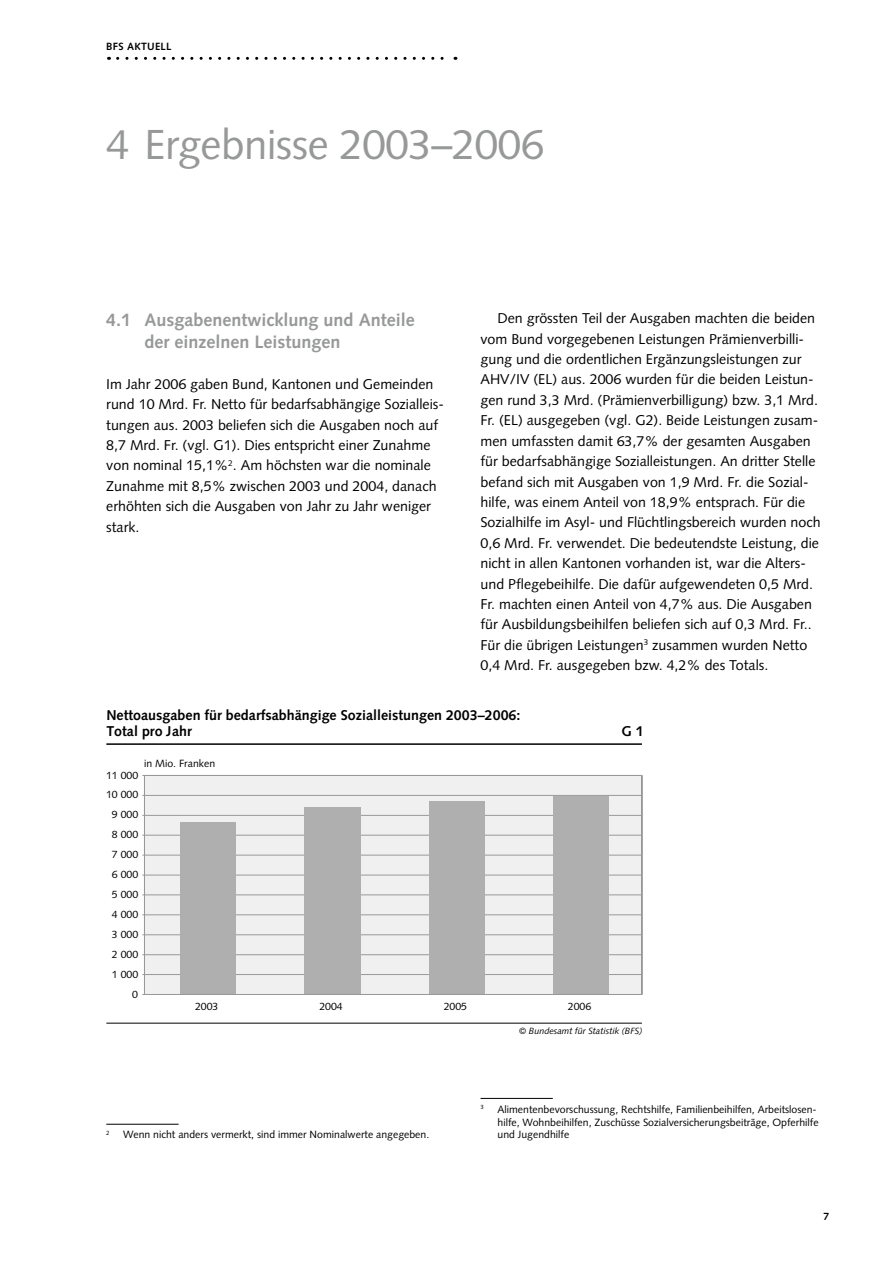
<style>
.page{position:relative;width:893px;height:1263px;background:#fff}
.page>*{position:absolute;margin:0;border:0;box-sizing:border-box;transform-origin:0 0}
.t1{font:42px "Syntax LT Std";letter-spacing:-.01em;color:#979898}
.t2{font:700 18px/21.9px "Syntax LT Std";color:#979898}
.t3{font:14.25px/20.4px "Syntax LT Std";color:#000}
.t4{font:700 14.25px/16.5px "Syntax LT Std";color:#000}
.t5{font:10.5px/12.9px "Syntax LT Std";color:#000}
.t6{font:700 10.5px "Syntax LT Std";letter-spacing:.025em;color:#000}
.t7{font:italic 9px "Syntax LT Std";color:#000}
.t8{font:6.15px "Syntax LT Std";color:#000}
</style>
<div class="page">
<svg style="left:118px;top:57px;width:338px;height:3px"></svg>
<hr style="left:106px;top:1124px;width:73px;height:1px;background:#000">
<hr style="left:480px;top:1098px;width:73px;height:1px;background:#000">
<div style="left:142px;top:775px;width:501px;height:220px;background:#f0f0f0"></div>
<hr style="left:144px;top:974px;width:498px;height:1px;background:#989999">
<hr style="left:144px;top:954px;width:498px;height:1px;background:#989999">
<hr style="left:144px;top:934px;width:498px;height:1px;background:#989999">
<hr style="left:144px;top:914px;width:498px;height:1px;background:#989999">
<hr style="left:144px;top:894px;width:498px;height:1px;background:#989999">
<hr style="left:144px;top:875px;width:498px;height:1px;background:#989999">
<hr style="left:144px;top:855px;width:498px;height:1px;background:#989999">
<hr style="left:144px;top:835px;width:498px;height:1px;background:#989999">
<hr style="left:144px;top:815px;width:498px;height:1px;background:#989999">
<hr style="left:144px;top:795px;width:498px;height:1px;background:#989999">
<div style="left:180px;top:822px;width:56px;height:172px;background:#afafb0"></div>
<div style="left:304px;top:807px;width:56px;height:187px;background:#afafb0"></div>
<div style="left:429px;top:801px;width:56px;height:193px;background:#afafb0"></div>
<div style="left:553px;top:796px;width:56px;height:198px;background:#afafb0"></div>
<hr style="left:106px;top:743px;width:536px;height:2px;background:#000">
<hr style="left:106px;top:1023px;width:536px;height:1px;background:#000">
<hr style="left:144px;top:994px;width:498px;height:1px;background:#979898">
<p class="t6" style="left:106px;top:41px;width:67px">bfs aktuell</p>
<h1 class="t1" style="left:106px;top:120px;width:439px">4 Ergebnisse 2003–2006</h1>
<p class="t2" style="left:145px;top:309px;width:272px;text-indent:-38px">4.1 Ausgabenentwicklung und Anteile der einzelnen Leistungen</p>
<p class="t3" style="left:106px;top:374px;width:339px">Im Jahr 2006 gaben Bund, Kantonen und Gemeinden rund 10 Mrd. Fr. Netto für bedarfsabhängige Sozialleis&shy;tungen aus. 2003 beliefen sich die Ausgaben noch auf 8,7 Mrd. Fr. (vgl. G1). Dies entspricht einer Zunahme von nominal 15,1%<sup>2</sup>. Am höchsten war die nominale Zunahme mit 8,5% zwischen 2003 und 2004, danach erhöhten sich die Ausgaben von Jahr zu Jahr weniger stark.</p>
<p class="t3" style="left:480px;top:308px;width:342px;text-indent:17px">Den grössten Teil der Ausgaben machten die beiden vom Bund vorgegebenen Leistungen Prämienverbilli&shy;gung und die ordentlichen Ergänzungsleistungen zur AHV/IV (EL) aus. 2006 wurden für die beiden Leistun&shy;gen rund 3,3 Mrd. (Prämienverbilligung) bzw. 3,1 Mrd.<br>Fr. (EL) ausgegeben (vgl. G2). Beide Leistungen zusam&shy;men umfassten damit 63,7% der gesamten Ausgaben für bedarfsabhängige Sozialleistungen. An dritter Stelle befand sich mit Ausgaben von 1,9 Mrd. Fr. die Sozial&shy;hilfe, was einem Anteil von 18,9% entsprach. Für die Sozialhilfe im Asyl- und Flüchtlingsbereich wurden noch 0,6 Mrd. Fr. verwendet. Die bedeutendste Leistung, die nicht in allen Kantonen vorhanden ist, war die Alters&shy;und Pflegebeihilfe. Die dafür aufgewendeten 0,5 Mrd.<br>Fr. machten einen Anteil von 4,7% aus. Die Ausgaben für Ausbildungsbeihilfen beliefen sich auf 0,3 Mrd. Fr..<br>Für die übrigen Leistungen<sup>3</sup> zusammen wurden Netto 0,4 Mrd. Fr. ausgegeben bzw. 4,2% des Totals.</p>
<p class="t4" style="left:106px;top:707px;width:416px">Nettoausgaben für bedarfsabhängige Sozialleistungen 2003–2006:<br>Total pro Jahr</p>
<p class="t5" style="left:144px;top:757px;width:73px">in Mio. Franken</p>
<p class="t5" style="left:106px;top:768px;width:34px">11 000</p>
<p class="t5" style="left:106px;top:788px;width:34px">10 000</p>
<p class="t5" style="left:112px;top:808px;width:28px">9 000</p>
<p class="t5" style="left:112px;top:828px;width:28px">8 000</p>
<p class="t5" style="left:112px;top:848px;width:28px">7 000</p>
<p class="t5" style="left:112px;top:868px;width:28px">6 000</p>
<p class="t5" style="left:112px;top:888px;width:28px">5 000</p>
<p class="t5" style="left:112px;top:908px;width:28px">4 000</p>
<p class="t5" style="left:112px;top:928px;width:28px">3 000</p>
<p class="t5" style="left:112px;top:948px;width:28px">2 000</p>
<p class="t5" style="left:112px;top:968px;width:28px">1 000</p>
<p class="t5" style="left:132px;top:987px;width:7px">0</p>
<p class="t5" style="left:195px;top:1000px;width:25px">2003</p>
<p class="t5" style="left:319px;top:1000px;width:25px">2004</p>
<p class="t5" style="left:444px;top:1000px;width:25px">2005</p>
<p class="t5" style="left:568px;top:1000px;width:25px">2006</p>
<p class="t4" style="left:622px;top:723px;width:24px">G 1</p>
<p class="t8" style="left:106px;top:1129px;width:5px">2</p>
<p class="t5" style="left:123px;top:1128px;width:307px">Wenn nicht anders vermerkt, sind immer Nominalwerte angegeben.</p>
<p class="t7" style="left:519px;top:1025px;width:125px">© Bundesamt für Statistik (BFS)</p>
<p class="t8" style="left:480px;top:1103px;width:5px">3</p>
<p class="t5" style="left:497px;top:1102px;width:323px">Alimentenbevorschussung, Rechtshilfe, Familienbeihilfen, Arbeitslosen&shy;hilfe, Wohnbeihilfen, Zuschüsse Sozialversicherungsbeiträge, Opferhilfe und Jugendhilfe</p>
<p class="t6" style="left:823px;top:1210px;width:7px">7</p>
</div>
